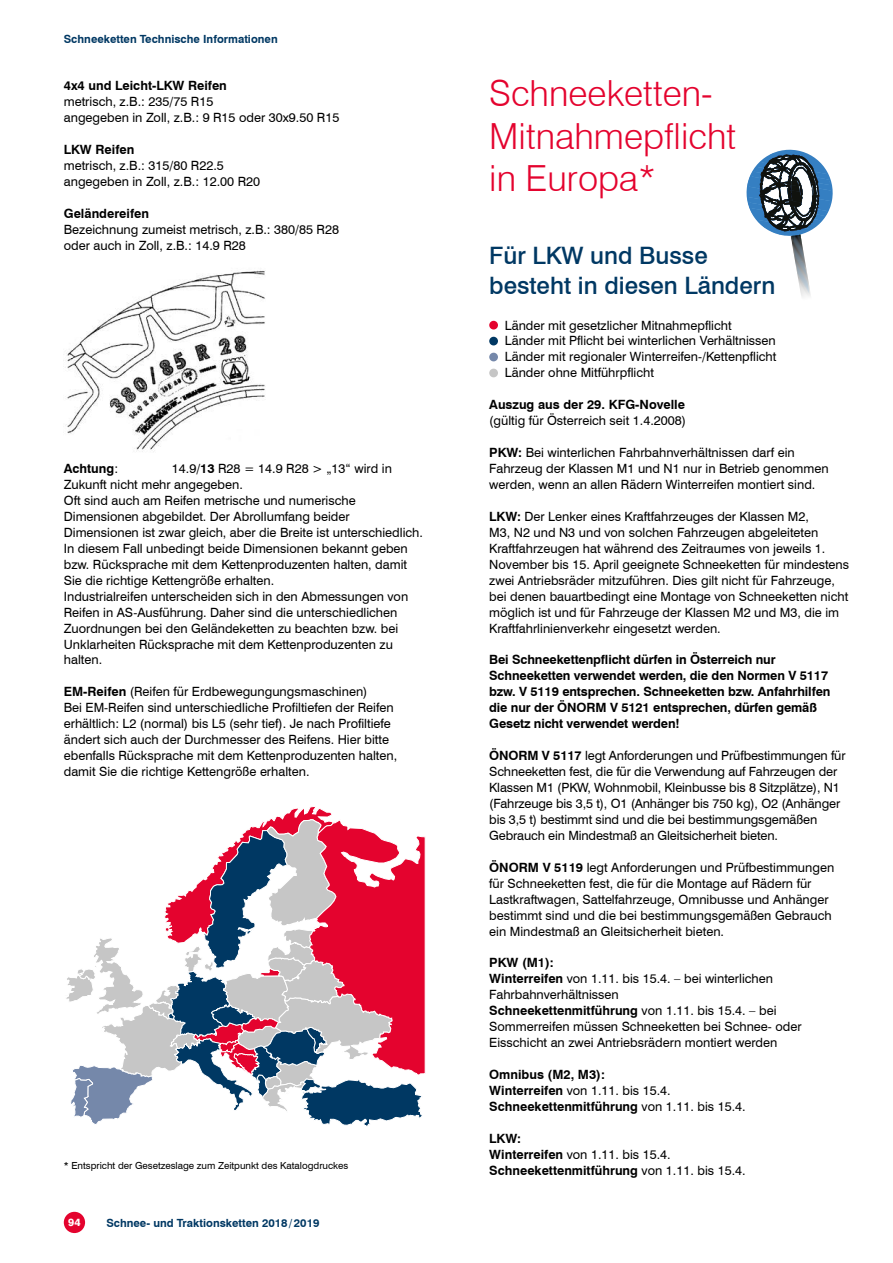
<style>
.page{position:relative;width:893px;height:1263px;background:#fff}
.page>*{position:absolute;margin:0;border:0;box-sizing:border-box;transform-origin:0 0}
.t1{font:300 36px/42.5px "Swiss 721 BT";color:#e4032e}
.t2{font:500 24px/30px "Swiss 721 BT";color:#003863}
.t3{font:12.75px/15.9px "Swiss 721 BT";color:#000}
.t4{font:700 12.75px/15.9px "Swiss 721 BT";letter-spacing:-.01em;color:#000}
.t5{font:700 11.25px "Swiss 721 BT";color:#003863}
.t6{font:800 10.5px "Swiss 721 BT";color:#fff}
.t7{font:9.75px "Swiss 721 BT";color:#000}
.s1{font-weight:700}
.s2{font-weight:400}
</style>
<div class="page">
<div style="left:64px;top:1212px;width:21px;height:21px;background:#e4032e;border-radius:50%"></div>
<img style="left:65px;top:270px;width:200px;height:182px">
<svg style="left:746px;top:149px;width:87px;height:148px"></svg>
<div style="left:489px;top:321px;width:9px;height:9px;background:#e4032e;border-radius:50%"></div>
<div style="left:489px;top:337px;width:9px;height:8px;background:#003863;border-radius:50%"></div>
<div style="left:489px;top:353px;width:9px;height:8px;background:#7588aa;border-radius:50%"></div>
<div style="left:489px;top:369px;width:9px;height:8px;background:#c6c6c6;border-radius:50%"></div>
<svg style="left:66px;top:806px;width:359px;height:320px"></svg>
<p class="t5" style="left:64px;top:32px;width:215px">Schneeketten Technische Informationen</p>
<p class="t4" style="left:64px;top:78px;width:165px">4x4 und Leicht-LKW Reifen</p>
<p class="t3" style="left:64px;top:94px;width:277px">metrisch, z.B.: 235/75 R15<br>angegeben in Zoll, z.B.: 9 R15 oder 30x9.50 R15</p>
<p class="t4" style="left:64px;top:142px;width:72px">LKW Reifen</p>
<p class="t3" style="left:64px;top:158px;width:198px">metrisch, z.B.: 315/80 R22.5 angegeben in Zoll, z.B.: 12.00 R20</p>
<p class="t4" style="left:64px;top:205px;width:87px">Geländereifen</p>
<p class="t3" style="left:64px;top:221px;width:277px">Bezeichnung zumeist metrisch, z.B.: 380/85 R28 oder auch in Zoll, z.B.: 14.9 R28</p>
<p class="t3" style="left:64px;top:460px;width:360px;text-indent:108px">14.9/<span class="s1">13</span> R28 = 14.9 R28 &gt; „13“ wird in Zukunft nicht mehr angegeben.<br>Oft sind auch am Reifen metrische und numerische Dimensionen abgebildet. Der Abrollumfang beider Dimensionen ist zwar gleich, aber die Breite ist unterschiedlich.<br>In diesem Fall unbedingt beide Dimensionen bekannt geben bzw. Rücksprache mit dem Kettenproduzenten halten, damit Sie die richtige Kettengröße erhalten.<br>Industrialreifen unterscheiden sich in den Abmessungen von Reifen in AS-Ausführung. Daher sind die unterschiedlichen Zuordnungen bei den Geländeketten zu beachten bzw. bei Unklarheiten Rücksprache mit dem Kettenproduzenten zu halten.</p>
<p class="t3" style="left:64px;top:684px;width:335px"><span class="s1">EM-Reifen</span> (Reifen für Erdbewegungungsmaschinen)<br>Bei EM-Reifen sind unterschiedliche Profiltiefen der Reifen erhältlich: L2 (normal) bis L5 (sehr tief). Je nach Profiltiefe ändert sich auch der Durchmesser des Reifens. Hier bitte ebenfalls Rücksprache mit dem Kettenproduzenten halten, damit Sie die richtige Kettengröße erhalten.</p>
<p class="t4" style="left:64px;top:460px;width:56px">Achtung<span class="s2">:</span></p>
<p class="t7" style="left:64px;top:1160px;width:286px">* Entspricht der Gesetzeslage zum Zeitpunkt des Katalogdruckes</p>
<p class="t6" style="left:68px;top:1216px;width:14px">94</p>
<p class="t5" style="left:106px;top:1216px;width:214px">Schnee- und Traktionsketten 2018/2019</p>
<h1 class="t1" style="left:489px;top:72px;width:248px">Schneeketten-<br>Mitnahmepflicht in Europa*</h1>
<h2 class="t2" style="left:489px;top:240px;width:287px">Für LKW und Busse besteht in diesen Ländern</h2>
<p class="t3" style="left:505px;top:317px;width:273px">Länder mit gesetzlicher Mitnahmepflicht<br>Länder mit Pflicht bei winterlichen Verhältnissen Länder mit regionaler Winterreifen-/Kettenpflicht Länder ohne Mitführpflicht</p>
<p class="t4" style="left:489px;top:397px;width:197px">Auszug aus der 29. KFG-Novelle</p>
<p class="t3" style="left:489px;top:413px;width:198px">(gültig für Österreich seit 1.4.2008)</p>
<p class="t3" style="left:489px;top:445px;width:341px"><span class="s1">PKW:</span> Bei winterlichen Fahrbahnverhältnissen darf ein<br>Fahrzeug der Klassen M1 und N1 nur in Betrieb genommen werden, wenn an allen Rädern Winterreifen montiert sind.</p>
<p class="t3" style="left:489px;top:508px;width:361px"><span class="s1">LKW:</span> Der Lenker eines Kraftfahrzeuges der Klassen M2,<br>M3, N2 und N3 und von solchen Fahrzeugen abgeleiteten Kraftfahrzeugen hat während des Zeitraumes von jeweils 1.<br>November bis 15. April geeignete Schneeketten für mindestens zwei Antriebsräder mitzuführen. Dies gilt nicht für Fahrzeuge, bei denen bauartbedingt eine Montage von Schneeketten nicht möglich ist und für Fahrzeuge der Klassen M2 und M3, die im Kraftfahrlinienverkehr eingesetzt werden.</p>
<p class="t4" style="left:489px;top:652px;width:343px">Bei Schneekettenpflicht dürfen in Österreich nur Schneeketten verwendet werden, die den Normen V 5117 bzw. V 5119 entsprechen. Schneeketten bzw. Anfahrhilfen die nur der ÖNORM V 5121 entsprechen, dürfen gemäß Gesetz nicht verwendet werden!</p>
<p class="t3" style="left:489px;top:748px;width:358px"><span class="s1">ÖNORM V 5117</span> legt Anforderungen und Prüfbestimmungen für Schneeketten fest, die für die Verwendung auf Fahrzeugen der Klassen M1 (PKW, Wohnmobil, Kleinbusse bis 8 Sitzplätze), N1 (Fahrzeuge bis 3,5 t), O1 (Anhänger bis 750 kg), O2 (Anhänger bis 3,5 t) bestimmt sind und die bei bestimmungsgemäßen Gebrauch ein Mindestmaß an Gleitsicherheit bieten.</p>
<p class="t3" style="left:489px;top:859px;width:346px"><span class="s1">ÖNORM V 5119</span> legt Anforderungen und Prüfbestimmungen für Schneeketten fest, die für die Montage auf Rädern für Lastkraftwagen, Sattelfahrzeuge, Omnibusse und Anhänger bestimmt sind und die bei bestimmungsgemäßen Gebrauch ein Mindestmaß an Gleitsicherheit bieten.</p>
<p class="t3" style="left:489px;top:955px;width:314px"><span class="s1">PKW (M1):<br>Winterreifen</span> von 1.11. bis 15.4. – bei winterlichen Fahrbahnverhältnissen<br><span class="s1">Schneekettenmitführung</span> von 1.11. bis 15.4. – bei Sommerreifen müssen Schneeketten bei Schnee- oder Eisschicht an zwei Antriebsrädern montiert werden</p>
<p class="t4" style="left:489px;top:1066px;width:258px">Omnibus (M2, M3):<br>Winterreifen <span class="s2">von 1.11. bis 15.4.<br></span>Schneekettenmitführung <span class="s2">von 1.11. bis 15.4.</span></p>
<p class="t4" style="left:489px;top:1130px;width:258px">LKW:<br>Winterreifen <span class="s2">von 1.11. bis 15.4.<br></span>Schneekettenmitführung <span class="s2">von 1.11. bis 15.4.</span></p>
</div>
